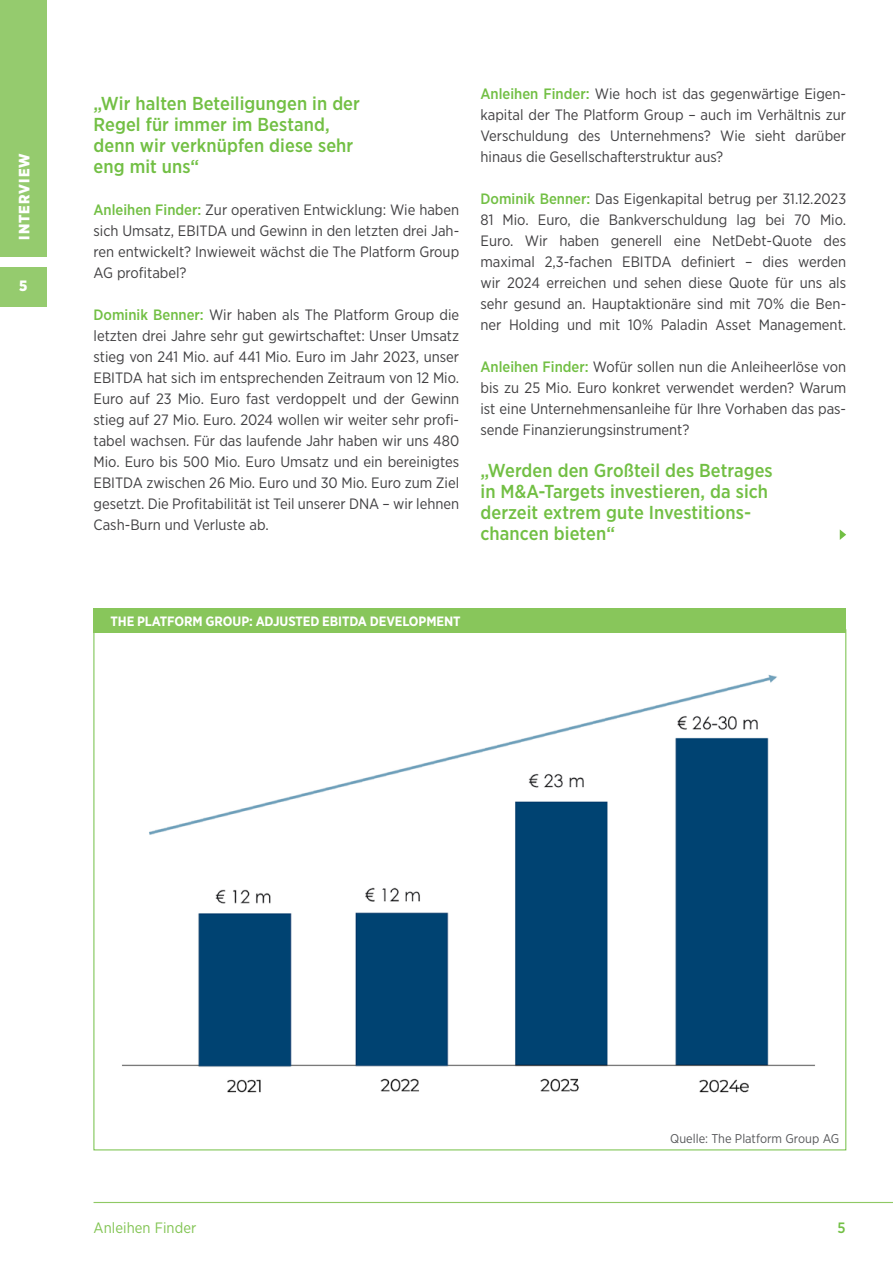
<style>
.page{position:relative;width:893px;height:1263px;background:#fff}
.page>*{position:absolute;margin:0;border:0;box-sizing:border-box;transform-origin:0 0}
.t1{font:500 18.75px/21px "Gotham Narrow";letter-spacing:.005em;color:#72bf44}
.t2{font:15px/21px "Gotham Narrow";color:#414042;text-align:justify}
.t3{font:15px "Gotham Narrow";letter-spacing:.005em;color:#81c452}
.t4{font:900 15px "Gotham Narrow";letter-spacing:.07em;color:#fff}
.t5{font:500 15px "Gotham Narrow";color:#72bf44}
.t6{font:700 13.5px "Gotham Narrow";letter-spacing:-.01em;color:#fff}
.t7{font:12.75px "Gotham Narrow";color:#58595b}
.s1{font-weight:500;color:#72bf44}
</style>
<div class="page">
<img style="left:122px;top:675px;width:693px;height:418px">
<div style="left:94px;top:608px;width:752px;height:24px;background:#88c65b"></div>
<svg style="left:840px;top:529px;width:6px;height:11px"></svg>
<div style="left:0;top:0;width:47px;height:257px;background:#95cb6e"></div>
<hr style="left:94px;top:1202px;width:799px;height:1px;background:#8fc964">
<div style="left:0;top:267px;width:47px;height:40px;background:#95cb6e"></div>
<p class="t4" style="left:14px;top:240px;width:88px;rotate:-90deg">Interview</p>
<p class="t4" style="left:19px;top:276px;width:10px">5</p>
<p class="t1" style="left:94px;top:92px;width:268px">„Wir halten Beteiligungen in der<br>Regel für immer im Bestand, denn wir verknüpfen diese sehr eng mit uns“</p>
<p class="t2" style="left:94px;top:199px;width:367px"><span class="s1">Anleihen Finder:</span> Zur operativen Entwicklung: Wie haben sich Umsatz, EBITDA und Gewinn in den letzten drei Jah&shy;ren entwickelt? Inwieweit wächst die The Platform Group AG profitabel?</p>
<p class="t2" style="left:94px;top:304px;width:367px"><span class="s1">Dominik Benner:</span> Wir haben als The Platform Group die letzten drei Jahre sehr gut gewirtschaftet: Unser Umsatz stieg von 241 Mio. auf 441 Mio. Euro im Jahr 2023, unser EBITDA hat sich im entsprechenden Zeitraum von 12 Mio.<br>Euro auf 23 Mio. Euro fast verdoppelt und der Gewinn stieg auf 27 Mio. Euro. 2024 wollen wir weiter sehr profi&shy;tabel wachsen. Für das laufende Jahr haben wir uns 480<br>Mio. Euro bis 500 Mio. Euro Umsatz und ein bereinigtes EBITDA zwischen 26 Mio. Euro und 30 Mio. Euro zum Ziel gesetzt. Die Profitabilität ist Teil unserer DNA – wir lehnen Cash-Burn und Verluste ab.</p>
<p class="t2" style="left:480px;top:83px;width:367px"><span class="s1">Anleihen Finder:</span> Wie hoch ist das gegenwärtige Eigen&shy;kapital der The Platform Group – auch im Verhältnis zur Verschuldung des Unternehmens? Wie sieht darüber hinaus die Gesellschafterstruktur aus?</p>
<p class="t2" style="left:480px;top:188px;width:367px"><span class="s1">Dominik Benner:</span> Das Eigenkapital betrug per 31.12.2023<br>81 Mio. Euro, die Bankverschuldung lag bei 70 Mio.<br>Euro. Wir haben generell eine NetDebt-Quote des maximal 2,3-fachen EBITDA definiert – dies werden wir 2024 erreichen und sehen diese Quote für uns als sehr gesund an. Hauptaktionäre sind mit 70% die Ben&shy;ner Holding und mit 10% Paladin Asset Management.</p>
<p class="t2" style="left:480px;top:356px;width:367px"><span class="s1">Anleihen Finder:</span> Wofür sollen nun die Anleiheerlöse von bis zu 25 Mio. Euro konkret verwendet werden? Warum ist eine Unternehmensanleihe für Ihre Vorhaben das pas&shy;sende Finanzierungsinstrument?</p>
<p class="t1" style="left:480px;top:460px;width:294px">„Werden den Großteil des Betrages in M&amp;A-Targets investieren, da sich derzeit extrem gute Investitions&shy;chancen bieten“</p>
<p class="t6" style="left:111px;top:612px;width:220px">THE PLATFORM GROUP: ADJUSTED EBITDA</p>
<p class="t6" style="left:370px;top:612px;width:90px">DEVELOPMENT</p>
<p class="t7" style="left:670px;top:1131px;width:171px">Quelle: The Platform Group AG</p>
<p class="t3" style="left:94px;top:1219px;width:104px">Anleihen Finder</p>
<p class="t5" style="left:837px;top:1218px;width:10px">5</p>
</div>
